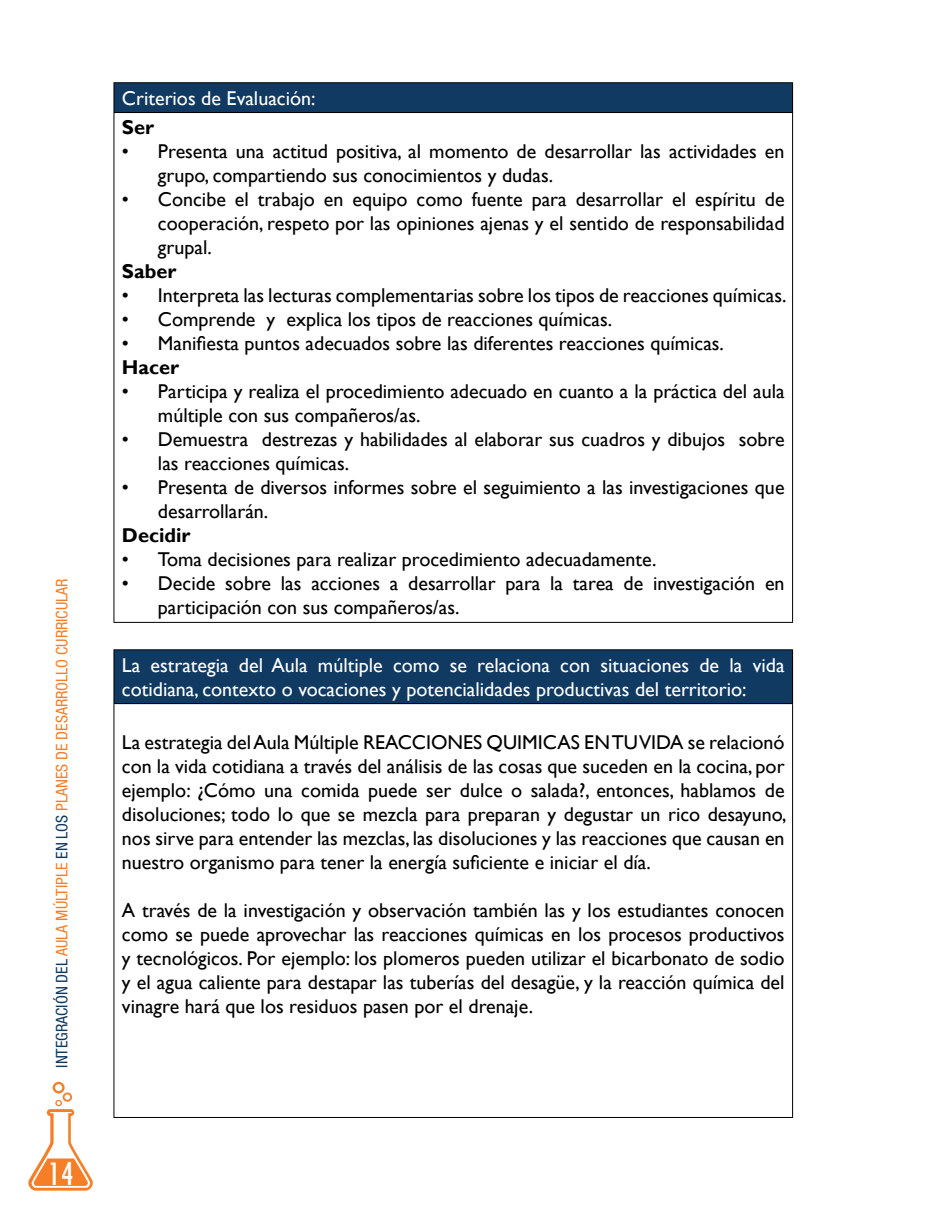
<style>
.page{position:relative;width:936px;height:1219px;background:#fff}
.page>*{position:absolute;margin:0;border:0;box-sizing:border-box;transform-origin:0 0}
.t1{font:condensed 36px "Tw Cen";color:#fff}
.t2{font:20px/24px "Gill Sans";color:#000}
.t3{font:20px/24px "Gill Sans";color:#fff}
.t4{font:700 20px "Gill Sans";color:#000}
.t5{font:condensed 16px "Helvetica Neue LT Std";color:#f57e27}
.s1{color:#103a62}
</style>
<div class="page">
<svg style="left:28px;top:1082px;width:65px;height:109px"></svg>
<div style="left:114px;top:83px;width:678px;height:30px;background:#103a62"></div>
<hr style="left:113px;top:82px;width:680px;height:1px;background:#000">
<svg style="left:113px;top:83px;width:1px;height:29px"></svg>
<svg style="left:792px;top:83px;width:1px;height:29px"></svg>
<hr style="left:113px;top:112px;width:680px;height:1px;background:#000">
<hr style="left:113px;top:113px;width:1px;height:509px;background:#000">
<hr style="left:792px;top:113px;width:1px;height:509px;background:#000">
<hr style="left:113px;top:622px;width:680px;height:1px;background:#000">
<div style="left:114px;top:650px;width:678px;height:54px;background:#103a62"></div>
<hr style="left:113px;top:649px;width:680px;height:1px;background:#000">
<hr style="left:113px;top:650px;width:1px;height:53px;background:#000">
<hr style="left:792px;top:650px;width:1px;height:53px;background:#000">
<hr style="left:113px;top:703px;width:680px;height:1px;background:#000">
<hr style="left:113px;top:704px;width:1px;height:413px;background:#000">
<hr style="left:792px;top:704px;width:1px;height:413px;background:#000">
<hr style="left:113px;top:1117px;width:680px;height:1px;background:#000">
<p class="t5" style="left:53px;top:1068px;width:491px;rotate:-90deg"><span class="s1">INTEGRACIÓN DEL</span> AULA MÚLTIPLE <span class="s1">EN LOS</span> PLANES DE DESARROLLO CURRICULAR</p>
<h1 class="t1" style="left:47px;top:1151px;width:28px">14</h1>
<p class="t3" style="left:122px;top:86px;width:195px">Criterios de Evaluación:</p>
<p class="t4" style="left:122px;top:116px;width:34px">Ser</p>
<p class="t2" style="left:158px;top:140px;width:628px;text-indent:-36px">• Presenta una actitud positiva, al momento de desarrollar las actividades en grupo, compartiendo sus conocimientos y dudas.</p>
<p class="t2" style="left:158px;top:188px;width:628px;text-align:justify;text-indent:-36px">• Concibe el trabajo en equipo como fuente para desarrollar el espíritu de cooperación, respeto por las opiniones ajenas y el sentido de responsabilidad grupal.</p>
<p class="t4" style="left:122px;top:260px;width:56px">Saber</p>
<p class="t2" style="left:122px;top:284px;width:666px">• Interpreta las lecturas complementarias sobre los tipos de reacciones químicas.</p>
<p class="t2" style="left:122px;top:308px;width:491px">• Comprende y explica los tipos de reacciones químicas.</p>
<p class="t2" style="left:122px;top:332px;width:603px">• Manifiesta puntos adecuados sobre las diferentes reacciones químicas.</p>
<p class="t4" style="left:122px;top:356px;width:59px">Hacer</p>
<p class="t2" style="left:158px;top:380px;width:628px;text-indent:-36px">• Participa y realiza el procedimiento adecuado en cuanto a la práctica del aula múltiple con sus compañeros/as.</p>
<p class="t2" style="left:158px;top:428px;width:628px;text-indent:-36px">• Demuestra destrezas y habilidades al elaborar sus cuadros y dibujos sobre las reacciones químicas.</p>
<p class="t2" style="left:158px;top:476px;width:628px;text-indent:-36px">• Presenta de diversos informes sobre el seguimiento a las investigaciones que desarrollarán.</p>
<p class="t4" style="left:122px;top:524px;width:70px">Decidir</p>
<p class="t2" style="left:122px;top:548px;width:536px">• Toma decisiones para realizar procedimiento adecuadamente.</p>
<p class="t2" style="left:158px;top:572px;width:628px;text-indent:-36px">• Decide sobre las acciones a desarrollar para la tarea de investigación en participación con sus compañeros/as.</p>
<p class="t3" style="left:122px;top:653px;width:664px">La estrategia del Aula múltiple como se relaciona con situaciones de la vida cotidiana, contexto o vocaciones y potencialidades productivas del territorio:</p>
<p class="t2" style="left:122px;top:731px;width:666px;text-align:justify">La estrategia del Aula Múltiple REACCIONES QUIMICAS EN TU VIDA se relacionó con la vida cotidiana a través del análisis de las cosas que suceden en la cocina, por ejemplo: ¿Cómo una comida puede ser dulce o salada?, entonces, hablamos de disoluciones; todo lo que se mezcla para preparan y degustar un rico desayuno, nos sirve para entender las mezclas, las disoluciones y las reacciones que causan en nuestro organismo para tener la energía suficiente e iniciar el día.</p>
<p class="t2" style="left:122px;top:899px;width:664px;text-align:justify">A través de la investigación y observación también las y los estudiantes conocen como se puede aprovechar las reacciones químicas en los procesos productivos y tecnológicos. Por ejemplo: los plomeros pueden utilizar el bicarbonato de sodio y el agua caliente para destapar las tuberías del desagüe, y la reacción química del vinagre hará que los residuos pasen por el drenaje.</p>
</div>
